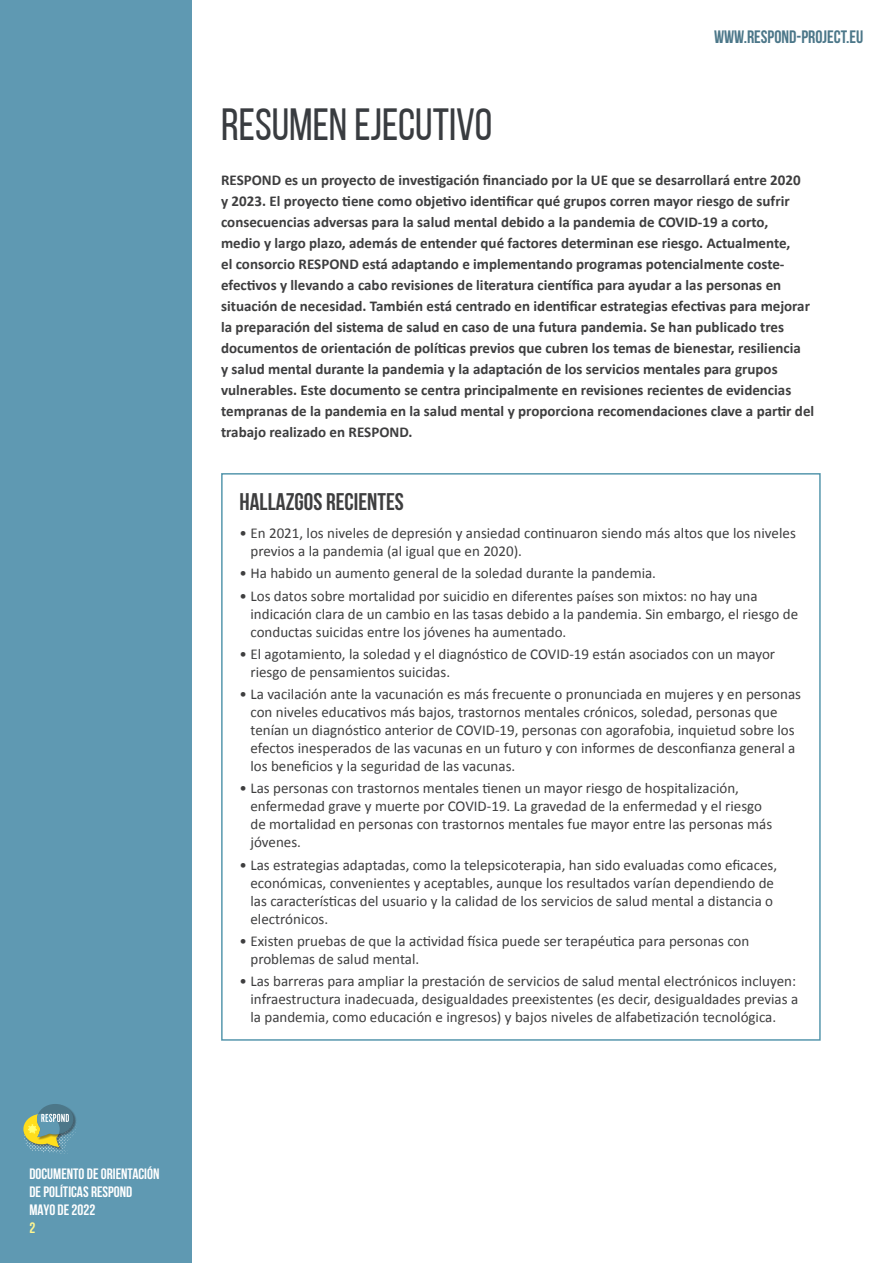
<style>
.page{position:relative;width:893px;height:1263px;background:#fff}
.page>*{position:absolute;margin:0;border:0;box-sizing:border-box;transform-origin:0 0}
.t1{font:45px "Bebas Neue";color:#393c40}
.t2{font:700 24px "Bebas Neue";color:#3e3e3f}
.t3{font:18px "Bebas Neue";color:#4c7789}
.t4{font:15px/18px "Calibri";color:#3e3e3f}
.t5{font:700 15px/21px "Calibri";color:#3e3e3f}
.t6{font:700 15px/18px "Bebas Neue";color:#fff}
.t7{font:700 15px "Bebas Neue";color:#fff690}
</style>
<div class="page">
<div style="left:0;top:0;width:191px;height:1263px;background:#5f99b2"></div>
<svg style="left:23px;top:1104px;width:53px;height:50px"></svg>
<div style="left:221px;top:473px;width:600px;height:568px;border:2px solid #5697ad"></div>
<p class="t6" style="left:29px;top:1164px;width:132px">DOCUMENTO DE ORIENTACIÓN<br>DE POLÍTICAS RESPOND<br>MAYO DE 2022</p>
<p class="t7" style="left:29px;top:1219px;width:7px">2</p>
<p class="t1" style="left:221px;top:100px;width:273px">RESUMEN EJECUTIVO</p>
<p class="t3" style="left:714px;top:27px;width:151px">WWW.RESPOND-PROJECT.EU</p>
<p class="t5" style="left:221px;top:168px;width:595px">RESPOND es un proyecto de investigación financiado por la UE que se desarrollará entre 2020<br>y 2023. El proyecto tiene como objetivo identificar qué grupos corren mayor riesgo de sufrir consecuencias adversas para la salud mental debido a la pandemia de COVID-19 a corto,<br>medio y largo plazo, además de entender qué factores determinan ese riesgo. Actualmente,<br>el consorcio RESPOND está adaptando e implementando programas potencialmente coste&shy;efectivos y llevando a cabo revisiones de literatura científica para ayudar a las personas en situación de necesidad. También está centrado en identificar estrategias efectivas para mejorar la preparación del sistema de salud en caso de una futura pandemia. Se han publicado tres documentos de orientación de políticas previos que cubren los temas de bienestar, resiliencia<br>y salud mental durante la pandemia y la adaptación de los servicios mentales para grupos vulnerables. Este documento se centra principalmente en revisiones recientes de evidencias tempranas de la pandemia en la salud mental y proporciona recomendaciones clave a partir del trabajo realizado en RESPOND.</p>
<p class="t2" style="left:240px;top:488px;width:166px">HALLAZGOS RECIENTES</p>
<p class="t4" style="left:250px;top:523px;width:547px;text-indent:-11px">• En 2021, los niveles de depresión y ansiedad continuaron siendo más altos que los niveles previos a la pandemia (al igual que en 2020).</p>
<p class="t4" style="left:240px;top:564px;width:418px">• Ha habido un aumento general de la soledad durante la pandemia.</p>
<p class="t4" style="left:250px;top:586px;width:549px;text-indent:-11px">• Los datos sobre mortalidad por suicidio en diferentes países son mixtos: no hay una indicación clara de un cambio en las tasas debido a la pandemia. Sin embargo, el riesgo de conductas suicidas entre los jóvenes ha aumentado.</p>
<p class="t4" style="left:250px;top:644px;width:526px;text-indent:-11px">• El agotamiento, la soledad y el diagnóstico de COVID-19 están asociados con un mayor riesgo de pensamientos suicidas.</p>
<p class="t4" style="left:250px;top:684px;width:552px;text-indent:-11px">• La vacilación ante la vacunación es más frecuente o pronunciada en mujeres y en personas con niveles educativos más bajos, trastornos mentales crónicos, soledad, personas que tenían un diagnóstico anterior de COVID-19, personas con agorafobia, inquietud sobre los efectos inesperados de las vacunas en un futuro y con informes de desconfianza general a los beneficios y la seguridad de las vacunas.</p>
<p class="t4" style="left:250px;top:779px;width:523px;text-indent:-11px">• Las personas con trastornos mentales tienen un mayor riesgo de hospitalización, enfermedad grave y muerte por COVID-19. La gravedad de la enfermedad y el riesgo de mortalidad en personas con trastornos mentales fue mayor entre las personas más jóvenes.</p>
<p class="t4" style="left:250px;top:855px;width:528px;text-indent:-11px">• Las estrategias adaptadas, como la telepsicoterapia, han sido evaluadas como eficaces, económicas, convenientes y aceptables, aunque los resultados varían dependiendo de las características del usuario y la calidad de los servicios de salud mental a distancia o electrónicos.</p>
<p class="t4" style="left:250px;top:931px;width:500px;text-indent:-11px">• Existen pruebas de que la actividad física puede ser terapéutica para personas con problemas de salud mental.</p>
<p class="t4" style="left:250px;top:971px;width:549px;text-indent:-11px">• Las barreras para ampliar la prestación de servicios de salud mental electrónicos incluyen: infraestructura inadecuada, desigualdades preexistentes (es decir, desigualdades previas a la pandemia, como educación e ingresos) y bajos niveles de alfabetización tecnológica.</p>
</div>
